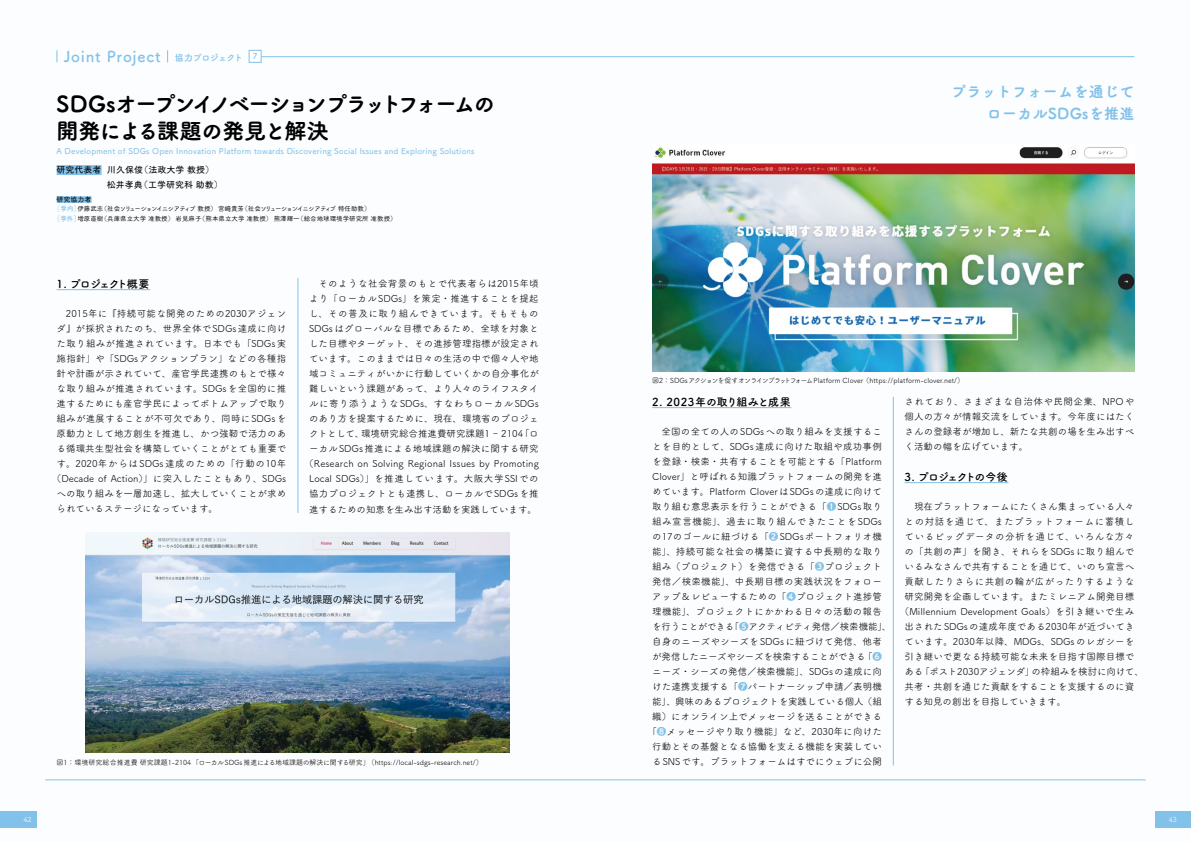
<style>
.page{position:relative;width:1191px;height:842px;background:#fbfdfe}
.page>*{position:absolute;margin:0;border:0;box-sizing:border-box;transform-origin:0 0}
.t1{font:22px/27px "Tsuku A Rd Gothic Std E";letter-spacing:-.095em;color:#000}
.t2{font:15px/22px "Tsuku A Rd Gothic Std E";letter-spacing:.02em;color:#82c1ea;text-align:right}
.t3{font:15px "Tsuku A Rd Gothic Std B";letter-spacing:.045em;color:#82c1ea}
.t4{font:11px "Tsuku A Rd Gothic Std B";letter-spacing:.025em;color:#000}
.t5{font:11px "Tsuku A Rd Gothic Std B";letter-spacing:-.1em;color:#000}
.t6{font:11px "Tsuku A Rd Gothic Std B";letter-spacing:-.08em;color:#000}
.t7{font:9.5px/15.1px "Tsuku A Rd Gothic Std R";letter-spacing:.01em;color:#000;text-align:right}
.t8{font:9.5px "Tsuku A Rd Gothic Std R";letter-spacing:.03em;color:#000}
.t9{font:9.5px "Tsuku A Rd Gothic Std R";letter-spacing:.035em;color:#000}
.t10{font:9.5px "Tsuku A Rd Gothic Std R";letter-spacing:.06em;color:#000}
.t11{font:9.5px "Tsuku A Rd Gothic Std R";letter-spacing:.055em;color:#000}
.t12{font:9.5px "Tsuku A Rd Gothic Std R";letter-spacing:-.02em;color:#000}
.t13{font:9.5px "Tsuku A Rd Gothic Std R";letter-spacing:-.05em;color:#000}
.t14{font:9.5px "Tsuku A Rd Gothic Std R";letter-spacing:-.03em;color:#000}
.t15{font:9.5px "Tsuku A Rd Gothic Std R";letter-spacing:-.01em;color:#000}
.t16{font:9px/14.3px "Tsuku A Rd Gothic Std D";color:#000}
.t17{font:8px "Tsuku A Rd Gothic Std D";letter-spacing:.02em;color:#82c1ea}
.t18{font:7px "Tsuku A Rd Gothic Std R";color:#000}
.t19{font:7px "Tsuku A Rd Gothic Std D";color:#000}
.t20{font:7px "Tsuku B Rd Gothic";color:#fff}
.t21{font:6.5px/10px "Tsuku A Rd Gothic Std M";color:#000}
.s1{font-size:9px}
.s2{color:#82c1ea}
.s3{font-family:"Tsuku A Rd Gothic Std B";color:#82c1ea}
.s4{font-family:"TBUDR Go Std";font-size:6.2px}
</style>
<div class="page">
<hr style="left:45px;top:779px;width:1100px;height:1px;background:#82c1ea">
<hr style="left:298px;top:278px;width:1px;height:235px;background:#82c1ea">
<svg style="left:167px;top:50px;width:1px;height:12px"></svg>
<svg style="left:57px;top:50px;width:1px;height:12px"></svg>
<hr style="left:893px;top:397px;width:1px;height:368px;background:#82c1ea">
<hr style="left:261px;top:56px;width:873px;height:1px;background:#82c1ea">
<div style="left:0;top:810px;width:37px;height:17px;background:#82c1ea"></div>
<div style="left:1154px;top:810px;width:37px;height:17px;background:#82c1ea"></div>
<div style="left:249px;top:50px;width:12px;height:13px;background:#fff;border:1px solid #82c1ea"></div>
<div style="left:57px;top:165px;width:45px;height:10px;background:#82c1ea"></div>
<div style="left:57px;top:196px;width:35px;height:7px;background:#82c1ea"></div>
<hr style="left:57px;top:289px;width:93px;height:1px;background:#82c1ea">
<img style="left:85px;top:533px;width:425px;height:220px">
<hr style="left:652px;top:407px;width:139px;height:1px;background:#82c1ea">
<hr style="left:904px;top:482px;width:104px;height:1px;background:#82c1ea">
<img style="left:652px;top:147px;width:482px;height:224px">
<h2 class="t3" style="left:64px;top:45px;width:195px">Joint Project <span class="s1">協力プロジェクト</span> <sup>7</sup></h2>
<h1 class="t1" style="left:57px;top:89px;width:440px">SDGsオープンイノベーションプラットフォームの開発による課題の発見と解決</h1>
<p class="t17" style="left:57px;top:144px;width:419px">A Development of SDGs Open Innovation Platform towards Discovering Social Issues and Exploring Solutions</p>
<p class="t16" style="left:57px;top:162px;width:168px">研究代表者 川久保俊（法政大学 教授）　　　　　 松井孝典（工学研究科 助教）</p>
<p class="t19" style="left:57px;top:194px;width:36px">研究協力者</p>
<p class="t21" style="left:54px;top:204px;width:344px"><span class="s2">［</span><span class="s3">学内</span><span class="s2">］</span>伊藤武志（社会ソリューションイニシアティブ 教授） 宮<span class="s4">﨑</span>貴芳（社会ソリューションイニシアティブ 特任助教）<br><span class="s3">［学外］</span>増原直樹（兵庫県立大学 准教授） 岩見麻子（熊本県立大学 准教授） 熊澤輝一（総合地球環境学研究所 准教授）</p>
<p class="t6" style="left:57px;top:275px;width:94px">1. プロジェクト概要</p>
<p class="t9" style="left:66px;top:306px;width:222px">2015年に『持続可能な開発のための2030アジェン</p>
<p class="t7" style="left:57px;top:320px;width:231px">ダ』が採択されたのち、世界全体でSDGs達成に向け</p>
<p class="t8" style="left:57px;top:336px;width:231px">た取り組みが推進されています。日本でも「SDGs実</p>
<p class="t9" style="left:57px;top:351px;width:231px">施指針」や「SDGsアクションプラン」などの各種指</p>
<p class="t7" style="left:57px;top:365px;width:231px">針や計画が示されていて、産官学民連携のもとで様々</p>
<p class="t8" style="left:57px;top:381px;width:231px">な取り組みが推進されています。SDGsを全国的に推</p>
<p class="t7" style="left:57px;top:395px;width:231px">進するためにも産官学民によってボトムアップで取り</p>
<p class="t7" style="left:57px;top:410px;width:231px">組みが進展することが不可欠であり、同時にSDGsを</p>
<p class="t7" style="left:57px;top:425px;width:231px">原動力として地方創生を推進し、かつ強靭で活力のあ</p>
<p class="t7" style="left:57px;top:440px;width:231px">る循環共生型社会を構築していくことがとても重要で</p>
<p class="t11" style="left:57px;top:456px;width:231px">す。2020年からは SDGs 達成のための「行動の10年</p>
<p class="t7" style="left:52px;top:470px;width:236px">（Decade of Action）」に突入したこともあり、SDGs</p>
<p class="t7" style="left:57px;top:485px;width:231px">への取り組みを一層加速し、拡大していくことが求め</p>
<p class="t7" style="left:57px;top:500px;width:163px">られているステージになっています。</p>
<p class="t7" style="left:304px;top:275px;width:236px">そのような社会背景のもとで代表者らは2015年頃<br>より「ローカルSDGs」を策定・推進することを提起し、その普及に取り組んできています。そもそもの<br>SDGsはグローバルな目標であるため、全球を対象とした目標やターゲット、その進捗管理指標が設定されています。このままでは日々の生活の中で個々人や地域コミュニティがいかに行動していくかの自分事化が難しいという課題があって、より人々のライフスタイルに寄り添うようなSDGs、すなわちローカルSDGsのあり方を提案するために、現在、環境省のプロジェクトとして、環境研究総合推進費研究課題1‐2104「ローカルSDGs推進による地域課題の解決に関する研究（Research on Solving Regional Issues by Promoting<br>Local SDGs）」を推進しています。大阪大学SSIでの協力プロジェクトとも連携し、ローカルでSDGsを推進するための知恵を生み出す活動を実践しています。</p>
<p class="t18" style="left:57px;top:757px;width:427px">図1：環境研究総合推進費 研究課題1-2104「ローカルSDGs推進による地域課題の解決に関する研究」（https://local-sdgs-research.net/）</p>
<h2 class="t2" style="left:951px;top:80px;width:185px">プラットフォームを通じてローカルSDGsを推進</h2>
<p class="t18" style="left:652px;top:375px;width:313px">図2：SDGsアクションを促すオンラインプラットフォームPlatform Clover （https://platform-clover.net/）</p>
<p class="t4" style="left:652px;top:393px;width:140px">2. 2023年の取り組みと成果</p>
<p class="t7" style="left:661px;top:423px;width:222px">全国の全ての人のSDGsへの取り組みを支援するこ</p>
<p class="t8" style="left:652px;top:439px;width:231px">とを目的として、SDGs達成に向けた取組や成功事例</p>
<p class="t7" style="left:652px;top:453px;width:231px">を登録・検索・共有することを可能とする「Platform</p>
<p class="t7" style="left:652px;top:468px;width:231px">Clover」と呼ばれる知識プラットフォームの開発を進</p>
<p class="t7" style="left:652px;top:483px;width:231px">めています。Platform CloverはSDGsの達成に向けて</p>
<p class="t7" style="left:652px;top:498px;width:231px">取り組む意思表示を行うことができる「<span class="s3">❶</span>SDGs取り</p>
<p class="t10" style="left:652px;top:514px;width:231px">組み宣言機能」、過去に取り組んできたことをSDGs</p>
<p class="t7" style="left:652px;top:528px;width:231px">の17のゴールに紐づける「<span class="s3">❷</span>SDGsポートフォリオ機</p>
<p class="t9" style="left:652px;top:544px;width:231px">能」、持続可能な社会の構築に資する中長期的な取り</p>
<p class="t7" style="left:652px;top:558px;width:231px">組み（プロジェクト）を発信できる「<span class="s3">❸</span>プロジェクト</p>
<p class="t9" style="left:652px;top:574px;width:231px">発信／検索機能」、中長期目標の実践状況をフォロー</p>
<p class="t7" style="left:652px;top:588px;width:231px">アップ&amp;レビューするための「<span class="s3">❹</span>プロジェクト進捗管</p>
<p class="t9" style="left:652px;top:604px;width:231px">理機能」、プロジェクトにかかわる日々の活動の報告</p>
<p class="t13" style="left:652px;top:619px;width:241px">を行うことができる「<span class="s3">❺</span>アクティビティ発信／検索機能」、</p>
<p class="t7" style="left:652px;top:633px;width:231px">自身のニーズやシーズをSDGsに紐づけて発信、他者</p>
<p class="t14" style="left:652px;top:649px;width:231px">が発信したニーズやシーズを検索することができる「<span class="s3">❻</span></p>
<p class="t7" style="left:652px;top:663px;width:231px">ニーズ・シーズの発信／検索機能」、SDGsの達成に向</p>
<p class="t7" style="left:652px;top:678px;width:231px">けた連携支援する「<span class="s3">❼</span>パートナーシップ申請／表明機</p>
<p class="t15" style="left:652px;top:694px;width:231px">能」、興味のあるプロジェクトを実践している個人（組</p>
<p class="t7" style="left:652px;top:708px;width:231px">織）にオンライン上でメッセージを送ることができる</p>
<p class="t7" style="left:647px;top:723px;width:236px">「<span class="s3">❽</span>メッセージやり取り機能」など、2030年に向けた</p>
<p class="t7" style="left:652px;top:738px;width:231px">行動とその基盤となる協働を支える機能を実装してい</p>
<p class="t7" style="left:652px;top:753px;width:231px">るSNSです。プラットフォームはすでにウェブに公開</p>
<p class="t7" style="left:904px;top:393px;width:231px;text-align:justify">されており、さまざまな自治体や民間企業、NPOや個人の方々が情報交流をしています。今年度にはたくさんの登録者が増加し、新たな共創の場を生み出すべく活動の幅を広げています。</p>
<p class="t5" style="left:904px;top:468px;width:105px">3. プロジェクトの今後</p>
<p class="t7" style="left:914px;top:498px;width:222px">現在プラットフォームにたくさん集まっている人々</p>
<p class="t10" style="left:904px;top:514px;width:231px">との対話を通じて、またプラットフォームに蓄積し</p>
<p class="t10" style="left:904px;top:529px;width:231px">ているビッグデータの分析を通じて、いろんな方々</p>
<p class="t8" style="left:904px;top:544px;width:231px">の「共創の声」を聞き、それらをSDGsに取り組んで</p>
<p class="t7" style="left:904px;top:558px;width:231px">いるみなさんで共有することを通じて、いのち宣言へ</p>
<p class="t11" style="left:904px;top:574px;width:231px">貢献したりさらに共創の輪が広がったりするような</p>
<p class="t7" style="left:904px;top:588px;width:231px">研究開発を企画しています。またミレニアム開発目標</p>
<p class="t7" style="left:900px;top:603px;width:236px">（Millennium Development Goals）を引き継いで生み</p>
<p class="t7" style="left:904px;top:618px;width:231px">出されたSDGsの達成年度である2030年が近づいてき</p>
<p class="t8" style="left:904px;top:634px;width:231px">ています。2030年以降、MDGs、SDGsのレガシーを</p>
<p class="t7" style="left:904px;top:648px;width:231px">引き継いで更なる持続可能な未来を目指す国際目標で</p>
<p class="t12" style="left:904px;top:664px;width:241px">ある「ポスト2030アジェンダ」の枠組みを検討に向けて、</p>
<p class="t7" style="left:904px;top:678px;width:231px">共考・共創を通じた貢献をすることを支援するのに資</p>
<p class="t7" style="left:904px;top:693px;width:163px">する知見の創出を目指していきます。</p>
<p class="t20" style="left:24px;top:814px;width:10px">42</p>
<p class="t20" style="left:1168px;top:814px;width:10px">43</p>
</div>
